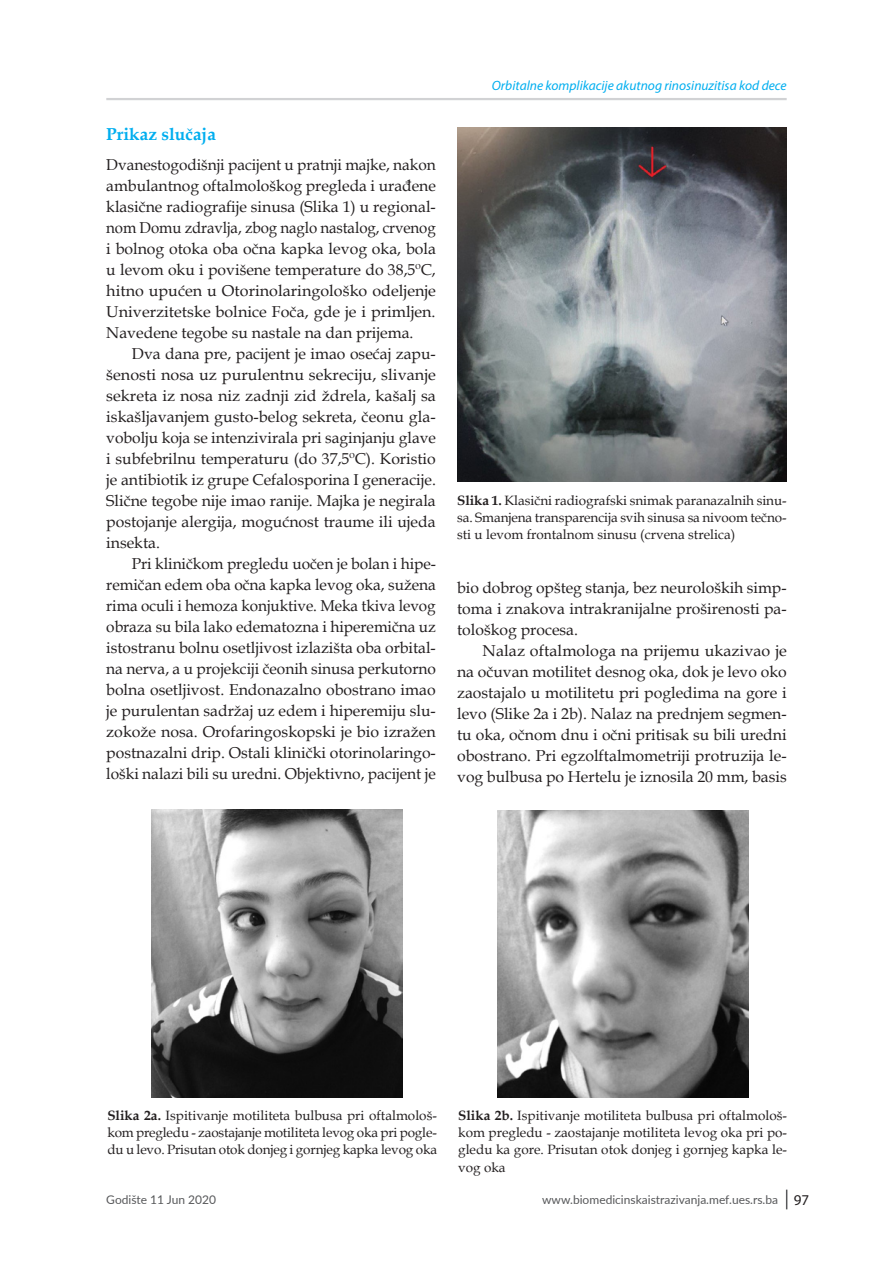
<style>
.page{position:relative;width:893px;height:1263px;background:#fff}
.page>*{position:absolute;margin:0;border:0;box-sizing:border-box;transform-origin:0 0}
.Naslovi_u_fabuli{font:700 17.25px "Book Antiqua";color:#00aeef}
.FABULA{font:15.75px/21px "Book Antiqua";color:#231f20;text-align:justify}
.Tabela{font:13.5px/17.2px "Book Antiqua";color:#231f20;text-align:justify}
.t1{font:italic 13.5px "Myriad Pro";color:#00aeef}
.t2{font:12px "Lato";color:#57585a}
.s1{font-weight:700}
.s2{font-family:"Myriad Pro";font-size:15px;color:#231f20}
</style>
<div class="page">
<hr style="left:106px;top:98px;width:681px;height:2px;background:#d1d2d4">
<svg style="left:786px;top:1189px;width:1px;height:20px"></svg>
<img style="left:457px;top:128px;width:330px;height:354px">
<img style="left:151px;top:809px;width:251px;height:288px">
<img style="left:497px;top:811px;width:251px;height:286px">
<p class="Naslovi_u_fabuli" style="left:106px;top:122px;width:111px">Prikaz slučaja</p>
<p class="FABULA" style="left:106px;top:153px;width:331px">Dvanestogodišnji pacijent u pratnji majke, nakon ambulantnog oftalmološkog pregleda i urađene klasične radiografije sinusa (Slika 1) u regional&shy;nom Domu zdravlja, zbog naglo nastalog, crvenog i bolnog otoka oba očna kapka levog oka, bola u levom oku i povišene temperature do 38,5ºC, hitno upućen u Otorinolaringološko odeljenje Univerzitetske bolnice Foča, gde je i primljen.<br>Navedene tegobe su nastale na dan prijema.</p>
<p class="FABULA" style="left:106px;top:342px;width:331px;text-indent:26px">Dva dana pre, pacijent je imao osećaj zapu&shy;šenosti nosa uz purulentnu sekreciju, slivanje sekreta iz nosa niz zadnji zid ždrela, kašalj sa iskašljavanjem gusto-belog sekreta, čeonu gla&shy;vobolju koja se intenzivirala pri saginjanju glave i subfebrilnu temperaturu (do 37,5ºC). Koristio je antibiotik iz grupe Cefalosporina I generacije.<br>Slične tegobe nije imao ranije. Majka je negirala postojanje alergija, mogućnost traume ili ujeda insekta.</p>
<p class="FABULA" style="left:106px;top:552px;width:331px;text-indent:26px">Pri kliničkom pregledu uočen je bolan i hipe&shy;remičan edem oba očna kapka levog oka, sužena rima oculi i hemoza konjuktive. Meka tkiva levog obraza su bila lako edematozna i hiperemična uz istostranu bolnu osetljivost izlazišta oba orbital&shy;na nerva, a u projekciji čeonih sinusa perkutorno bolna osetljivost. Endonazalno obostrano imao je purulentan sadržaj uz edem i hiperemiju slu&shy;zokože nosa. Orofaringoskopski je bio izražen postnazalni drip. Ostali klinički otorinolaringo&shy;loški nalazi bili su uredni. Objektivno, pacijent je</p>
<p class="t1" style="left:492px;top:77px;width:296px">Orbitalne komplikacije akutnog rinosinuzitisa kod dece</p>
<p class="Tabela" style="left:457px;top:491px;width:331px"><span class="s1">Slika 1.</span> Klasični radiografski snimak paranazalnih sinu&shy;sa. Smanjena transparencija svih sinusa sa nivoom tečno&shy;sti u levom frontalnom sinusu (crvena strelica)</p>
<p class="FABULA" style="left:457px;top:577px;width:331px">bio dobrog opšteg stanja, bez neuroloških simp&shy;toma i znakova intrakranijalne proširenosti pa&shy;tološkog procesa.</p>
<p class="FABULA" style="left:457px;top:640px;width:331px;text-indent:26px">Nalaz oftalmologa na prijemu ukazivao je na očuvan motilitet desnog oka, dok je levo oko zaostajalo u motilitetu pri pogledima na gore i levo (Slike 2a i 2b). Nalaz na prednjem segmen&shy;tu oka, očnom dnu i očni pritisak su bili uredni obostrano. Pri egzolftalmometriji protruzija le&shy;vog bulbusa po Hertelu je iznosila 20 mm, basis</p>
<p class="Tabela" style="left:107px;top:1106px;width:331px"><span class="s1">Slika 2a.</span> Ispitivanje motiliteta bulbusa pri oftalmološ&shy;kom pregledu - zaostajanje motiliteta levog oka pri pogle&shy;du u levo. Prisutan otok donjeg i gornjeg kapka levog oka</p>
<p class="Tabela" style="left:458px;top:1106px;width:330px"><span class="s1">Slika 2b.</span> Ispitivanje motiliteta bulbusa pri oftalmološ&shy;kom pregledu - zaostajanje motiliteta levog oka pri po&shy;gledu ka gore. Prisutan otok donjeg i gornjeg kapka le&shy;vog oka</p>
<p class="t2" style="left:106px;top:1190px;width:111px">Godište 11 Jun 2020</p>
<p class="t2" style="left:542px;top:1190px;width:268px">www.biomedicinskaistrazivanja.mef.ues.rs.ba <span class="s2">97</span></p>
</div>
